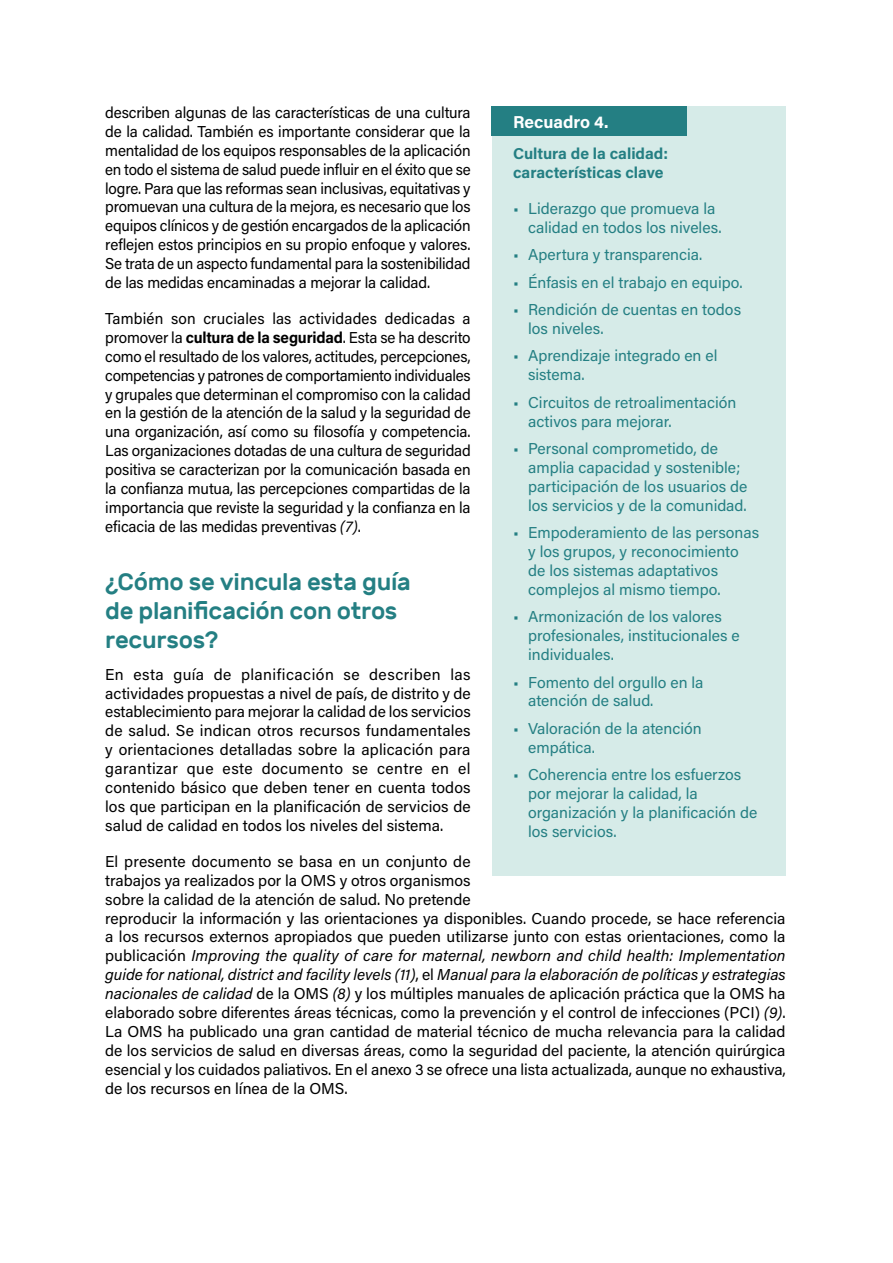
<style>
.page{position:relative;width:893px;height:1263px;background:#fff}
.page>*{position:absolute;margin:0;border:0;box-sizing:border-box;transform-origin:0 0}
.t1{font:500 24px/28.8px "Rubik";letter-spacing:-.01em;color:#247f83}
.t2{font:700 17.25px "Acumin Pro";letter-spacing:-.005em;color:#fff}
.t3{font:15.75px/18.9px "Acumin Pro";color:#000;text-align:justify}
.t4{font:15.75px/18.9px "Acumin Pro";color:#247f83}
.t5{font:700 15.75px/18.9px "Acumin Pro";letter-spacing:-.005em;color:#247f83}
.s1{font-weight:700}
.s2{font-style:italic}
</style>
<div class="page">
<div style="left:492px;top:106px;width:294px;height:770px;background:#d6ebe8"></div>
<div style="left:492px;top:106px;width:195px;height:30px;background:#247f83"></div>
<p class="t3" style="left:105px;top:102px;width:367px">describen algunas de las características de una cultura de la calidad. También es importante considerar que la mentalidad de los equipos responsables de la aplicación en todo el sistema de salud puede influir en el éxito que se logre. Para que las reformas sean inclusivas, equitativas y promuevan una cultura de la mejora, es necesario que los equipos clínicos y de gestión encargados de la aplicación reflejen estos principios en su propio enfoque y valores.<br>Se trata de un aspecto fundamental para la sostenibilidad de las medidas encaminadas a mejorar la calidad.</p>
<p class="t3" style="left:105px;top:308px;width:367px">También son cruciales las actividades dedicadas a promover la <span class="s1">cultura de la seguridad</span>. Esta se ha descrito como el resultado de los valores, actitudes, percepciones, competencias y patrones de comportamiento individuales y grupales que determinan el compromiso con la calidad en la gestión de la atención de la salud y la seguridad de una organización, así como su filosofía y competencia.<br>Las organizaciones dotadas de una cultura de seguridad positiva se caracterizan por la comunicación basada en la confianza mutua, las percepciones compartidas de la importancia que reviste la seguridad y la confianza en la eficacia de las medidas preventivas <span class="s2">(7)</span>.</p>
<h1 class="t1" style="left:105px;top:568px;width:307px">¿Cómo se vincula esta guía de planificación con otros recursos?</h1>
<p class="t3" style="left:105px;top:664px;width:367px">En esta guía de planificación se describen las actividades propuestas a nivel de país, de distrito y de establecimiento para mejorar la calidad de los servicios de salud. Se indican otros recursos fundamentales y orientaciones detalladas sobre la aplicación para garantizar que este documento se centre en el contenido básico que deben tener en cuenta todos los que participan en la planificación de servicios de salud de calidad en todos los niveles del sistema.</p>
<p class="t3" style="left:105px;top:851px;width:682px;text-align:left">El presente documento se basa en un conjunto de<br>trabajos ya realizados por la OMS y otros organismos<br>sobre la calidad de la atención de salud. No pretende<br>reproducir la información y las orientaciones ya disponibles. Cuando procede, se hace referencia a los recursos externos apropiados que pueden utilizarse junto con estas orientaciones, como la publicación <span class="s2">Improving the quality of care for maternal, newborn and child health: Implementation guide for national, district and facility levels (11)</span>, el <span class="s2">Manual para la elaboración de políticas y estrategias nacionales de calidad</span> de la OMS <span class="s2">(8)</span> y los múltiples manuales de aplicación práctica que la OMS ha elaborado sobre diferentes áreas técnicas, como la prevención y el control de infecciones (PCI) <span class="s2">(9)</span>.<br>La OMS ha publicado una gran cantidad de material técnico de mucha relevancia para la calidad de los servicios de salud en diversas áreas, como la seguridad del paciente, la atención quirúrgica esencial y los cuidados paliativos. En el anexo 3 se ofrece una lista actualizada, aunque no exhaustiva, de los recursos en línea de la OMS.</p>
<p class="t2" style="left:513px;top:109px;width:97px">Recuadro 4.</p>
<p class="t5" style="left:513px;top:144px;width:157px">Cultura de la calidad: características clave</p>
<p class="t4" style="left:528px;top:198px;width:195px;text-indent:-15px">• Liderazgo que promueva la calidad en todos los niveles.</p>
<p class="t4" style="left:513px;top:245px;width:191px">• Apertura y transparencia.</p>
<p class="t4" style="left:513px;top:272px;width:231px">• Énfasis en el trabajo en equipo.</p>
<p class="t4" style="left:528px;top:300px;width:215px;text-indent:-15px">• Rendición de cuentas en todos los niveles.</p>
<p class="t4" style="left:528px;top:346px;width:191px;text-indent:-15px">• Aprendizaje integrado en el sistema.</p>
<p class="t4" style="left:528px;top:392px;width:210px;text-indent:-15px">• Circuitos de retroalimentación activos para mejorar.</p>
<p class="t4" style="left:528px;top:438px;width:221px;text-indent:-15px">• Personal comprometido, de amplia capacidad y sostenible; participación de los usuarios de los servicios y de la comunidad.</p>
<p class="t4" style="left:528px;top:523px;width:232px;text-indent:-15px">• Empoderamiento de las personas y los grupos, y reconocimiento de los sistemas adaptativos complejos al mismo tiempo.</p>
<p class="t4" style="left:528px;top:607px;width:213px;text-indent:-15px">• Armonización de los valores profesionales, institucionales e individuales.</p>
<p class="t4" style="left:528px;top:672px;width:177px;text-indent:-15px">• Fomento del orgullo en la atención de salud.</p>
<p class="t4" style="left:528px;top:718px;width:175px;text-indent:-15px">• Valoración de la atención empática.</p>
<p class="t4" style="left:528px;top:764px;width:231px;text-indent:-15px">• Coherencia entre los esfuerzos por mejorar la calidad, la organización y la planificación de los servicios.</p>
</div>
